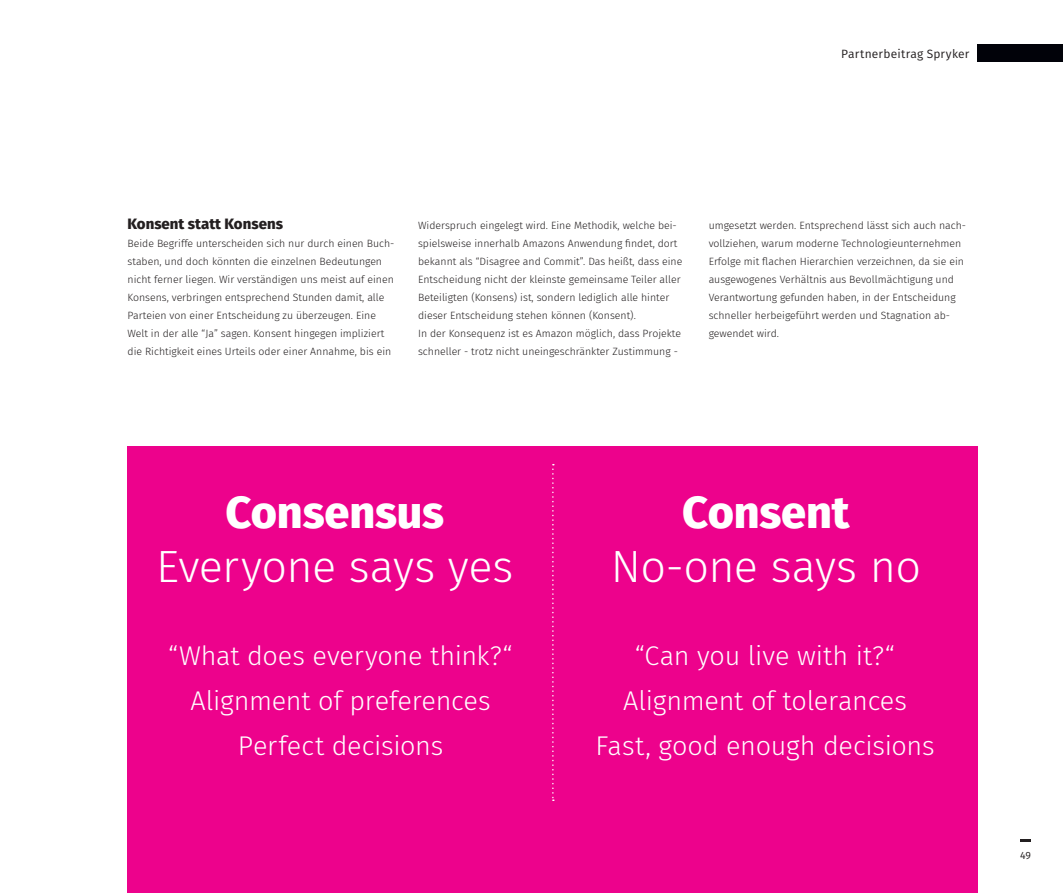
<style>
.page{position:relative;width:1063px;height:893px;background:#fff}
.page>*{position:absolute;margin:0;border:0;box-sizing:border-box;transform-origin:0 0}
.HEADLINE_-_Beiträge{font:300 45px/54px "Fira Sans";letter-spacing:-.015em;color:#fff;text-align:center}
.HEADLINE_-_Beiträge-2{font:800 45px "Fira Sans";letter-spacing:-.005em;color:#fff}
.HEADLINE_-_Beiträge-3{font:300 27px "Fira Sans";letter-spacing:-.01em;color:#fff}
.Zwischenüberschrift{font:800 15px "Fira Sans";color:#231f20}
.t1{font:12px "Fira Sans";letter-spacing:.015em;color:#231f20}
.Fließtext_schwarz{font:300 10.5px/18px "Fira Sans";color:#231f20}
.t2{font:10.5px "Fira Sans";color:#231f20}
.s1{font-weight:800}
</style>
<div class="page">
<svg style="left:1020px;top:840px;width:11px;height:2px"></svg>
<div style="left:978px;top:44px;width:85px;height:17px;background:#010209"></div>
<div style="left:128px;top:446px;width:850px;height:447px;background:#ed028c"></div>
<svg style="left:552px;top:464px;width:2px;height:337px"></svg>
<p class="t1" style="left:841px;top:45px;width:130px">Partnerbeitrag Spryker</p>
<p class="Zwischenüberschrift" style="left:128px;top:210px;width:157px">Konsent statt Konsens</p>
<p class="Fließtext_schwarz" style="left:128px;top:234px;width:268px">Beide Begriffe unterscheiden sich nur durch einen Buch&shy;staben, und doch könnten die einzelnen Bedeutungen nicht ferner liegen. Wir verständigen uns meist auf einen Konsens, verbringen entsprechend Stunden damit, alle Parteien von einer Entscheidung zu überzeugen. Eine Welt in der alle “Ja” sagen. Konsent hingegen impliziert die Richtigkeit eines Urteils oder einer Annahme, bis ein</p>
<p class="Fließtext_schwarz" style="left:418px;top:216px;width:266px">Widerspruch eingelegt wird. Eine Methodik, welche bei&shy;spielsweise innerhalb Amazons Anwendung findet, dort bekannt als “Disagree and Commit”. Das heißt, dass eine Entscheidung nicht der kleinste gemeinsame Teiler aller Beteiligten (Konsens) ist, sondern lediglich alle hinter dieser Entscheidung stehen können (Konsent).<br>In der Konsequenz ist es Amazon möglich, dass Projekte schneller - trotz nicht uneingeschränkter Zustimmung -</p>
<p class="Fließtext_schwarz" style="left:709px;top:216px;width:259px">umgesetzt werden. Entsprechend lässt sich auch nach&shy;vollziehen, warum moderne Technologieunternehmen Erfolge mit flachen Hierarchien verzeichnen, da sie ein ausgewogenes Verhältnis aus Bevollmächtigung und Verantwortung gefunden haben, in der Entscheidung schneller herbeigeführt werden und Stagnation ab&shy;gewendet wird.</p>
<p class="HEADLINE_-_Beiträge-2" style="left:226px;top:473px;width:220px">Consensus</p>
<p class="HEADLINE_-_Beiträge" style="left:156px;top:539px;width:359px">Everyone says yes</p>
<p class="HEADLINE_-_Beiträge-3" style="left:168px;top:636px;width:346px">“What does everyone think?“</p>
<p class="HEADLINE_-_Beiträge-3" style="left:191px;top:681px;width:302px">Alignment of preferences</p>
<p class="HEADLINE_-_Beiträge-3" style="left:238px;top:726px;width:207px">Perfect decisions</p>
<p class="HEADLINE_-_Beiträge" style="left:611px;top:485px;width:312px"><span class="s1">Consent<br></span>No-one says no</p>
<p class="HEADLINE_-_Beiträge-3" style="left:635px;top:636px;width:262px">“Can you live with it?“</p>
<p class="HEADLINE_-_Beiträge-3" style="left:623px;top:681px;width:285px">Alignment of tolerances</p>
<p class="HEADLINE_-_Beiträge-3" style="left:596px;top:726px;width:341px">Fast, good enough decisions</p>
<p class="t2" style="left:1020px;top:847px;width:13px">49</p>
</div>
